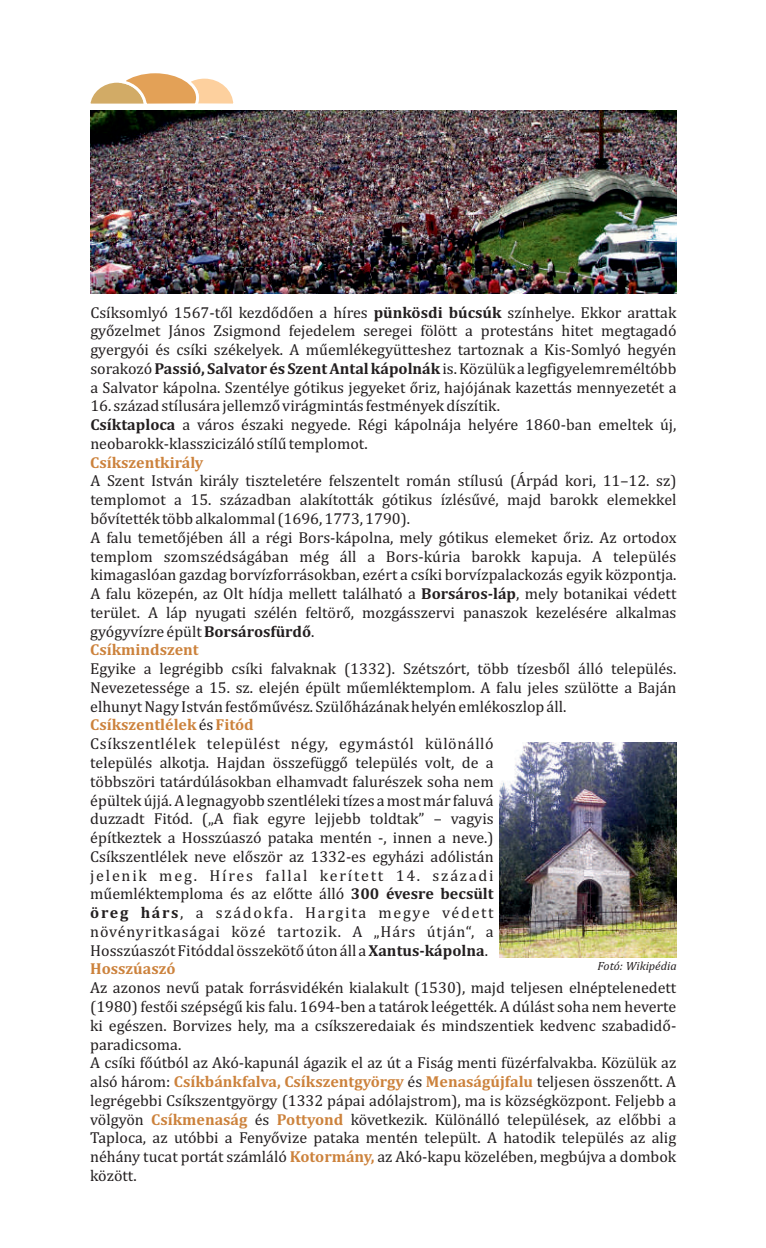
<style>
.page{position:relative;width:766px;height:1248px;background:#fff}
.page>*{position:absolute;margin:0;border:0;box-sizing:border-box;transform-origin:0 0}
.t1{font:16px/18.8px "Cambria";color:#231f20;text-align:justify}
.t2{font:700 16px "Cambria";color:#cc823c}
.t3{font:italic 12px "Cambria";color:#231f20}
.s1{font-weight:700}
.s2{font-weight:700;color:#cc823c}
</style>
<div class="page">
<svg style="left:90px;top:73px;width:144px;height:31px"></svg>
<img style="left:90px;top:110px;width:586px;height:183px">
<img style="left:499px;top:742px;width:176px;height:215px">
<p class="t1" style="left:90px;top:304px;width:587px">Csíksomlyó 1567-től kezdődően a híres <span class="s1">pünkösdi búcsúk</span> színhelye. Ekkor arattak győzelmet János Zsigmond fejedelem seregei fölött a protestáns hitet megtagadó gyergyói és csíki székelyek. A műemlékegyütteshez tartoznak a Kis-Somlyó hegyén sorakozó<span class="s1">Passió, Salvator és Szent Antal kápolnák</span>is. Közülük a legfigyelemreméltóbb a Salvator kápolna. Szentélye gótikus jegyeket őriz, hajójának kazettás mennyezetét a</p>
<p class="t1" style="left:90px;top:397px;width:587px;text-align:left">16. század stílusára jellemző virágmintás festmények díszítik.<br><span class="s1">Csíktaploca</span> a város északi negyede. Régi kápolnája helyére 1860-ban emeltek új, neobarokk-klasszicizáló stílű templomot.</p>
<p class="t1" style="left:90px;top:472px;width:587px;text-align:left">A Szent István király tiszteletére felszentelt román stílusú (Árpád kori, 11–12. sz) templomot a 15. században alakították gótikus ízlésűvé, majd barokk elemekkel bővítették több alkalommal (1696, 1773, 1790).<br>A falu temetőjében áll a régi Bors-kápolna, mely gótikus elemeket őriz. Az ortodox templom szomszédságában még áll a Bors-kúria barokk kapuja. A település kimagaslóan gazdag borvízforrásokban, ezért a csíki borvízpalackozás egyik központja.<br>A falu közepén, az Olt hídja mellett található a <span class="s1">Borsáros-láp</span>, mely botanikai védett terület. A láp nyugati szélén feltörő, mozgásszervi panaszok kezelésére alkalmas gyógyvízre épült<span class="s1">Borsárosfürdő</span>.</p>
<p class="t1" style="left:90px;top:660px;width:587px">Egyike a legrégibb csíki falvaknak (1332). Szétszórt, több tízesből álló település.<br>Nevezetessége a 15. sz. elején épült műemléktemplom. A falu jeles szülötte a Baján elhunyt Nagy István festőművész. Szülőházának helyén emlékoszlop áll.</p>
<p class="t1" style="left:90px;top:735px;width:405px">Csíkszentlélek települést négy, egymástól különálló település alkotja. Hajdan összefüggő település volt, de a többszöri tatárdúlásokban elhamvadt falurészek soha nem épültek újjá. A legnagyobb szentléleki tízes a most már faluvá duzzadt Fitód. („A fiak egyre lejjebb toldtak” – vagyis építkeztek a Hosszúaszó pataka mentén -, innen a neve.)<br>Csíkszentlélek neve először az 1332-es egyházi adólistán jelenik meg. Híres fallal kerített 14. századi műemléktemploma és az előtte álló <span class="s1">300 évesre becsült öreg hárs</span>, a szádokfa. Hargita megye védett növényritkaságai közé tartozik. A „Hárs útján“, a Hosszúaszót Fitóddal összekötő úton áll a <span class="s1">Xantus-kápolna</span>.</p>
<p class="t1" style="left:90px;top:979px;width:587px;text-align:left">Az azonos nevű patak forrásvidékén kialakult (1530), majd teljesen elnéptelenedett (1980) festői szépségű kis falu. 1694-ben a tatárok leégették. A dúlást soha nem heverte ki egészen. Borvizes hely, ma a csíkszeredaiak és mindszentiek kedvenc szabadidő&shy;paradicsoma.<br>A csíki főútból az Akó-kapunál ágazik el az út a Fiság menti füzérfalvakba. Közülük az alsó három: <span class="s2">Csíkbánkfalva, Csíkszentgyörgy</span> és <span class="s2">Menaságújfalu</span> teljesen összenőtt. A legrégebbi Csíkszentgyörgy (1332 pápai adólajstrom), ma is községközpont. Feljebb a völgyön</p>
<p class="t2" style="left:90px;top:455px;width:115px">Csíkszentkirály</p>
<p class="t2" style="left:90px;top:643px;width:110px">Csíkmindszent</p>
<p class="t2" style="left:90px;top:718px;width:165px">Csíkszentlélek Fitód</p>
<p class="t1" style="left:199px;top:716px;width:16px">és</p>
<p class="t3" style="left:597px;top:960px;width:81px">Fotó: Wikipédia</p>
<p class="t2" style="left:90px;top:961px;width:87px">Hosszúaszó</p>
<p class="t2" style="left:151px;top:1111px;width:98px">Csíkmenaság</p>
<p class="t2" style="left:277px;top:1111px;width:68px">Pottyond</p>
<p class="t1" style="left:255px;top:1110px;width:16px">és</p>
<p class="t1" style="left:90px;top:1110px;width:587px;text-indent:260px">következik. Különálló települések, az előbbi a Taploca, az utóbbi a Fenyővize pataka mentén települt. A hatodik település az alig néhány tucat portát számláló <span class="s2">Kotormány,</span> az Akó-kapu közelében, megbújva a dombok között.</p>
</div>
